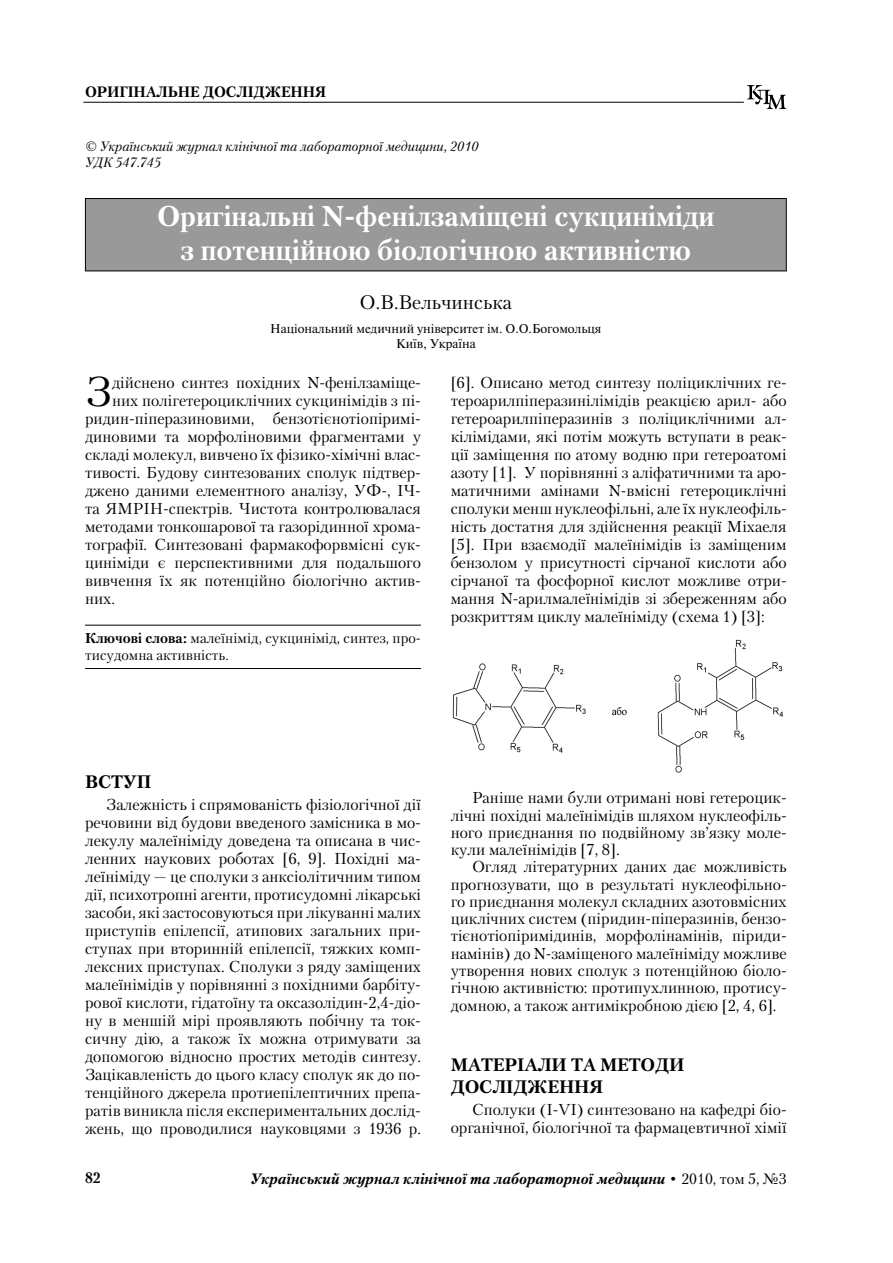
<style>
.page{position:relative;width:893px;height:1263px;background:#fff}
.page>*{position:absolute;margin:0;border:0;box-sizing:border-box;transform-origin:0 0}
.BUKVITSA{font:41.4px "Petersburg C";color:#000}
.ZAGOLOVOK{font:700 28.5px/33.8px "Petersburg C";color:#fff;text-align:center}
.AVTORI{font:19.5px "Petersburg C";color:#000}
.PODZAGOLOV{font:700 18px "Petersburg C";color:#000}
.TXT{font:15.75px/18px "Petersburg C";color:#000;text-align:justify}
.BUKVITSA-2{font:15.75px "Petersburg C";color:#000}
.t1{font:italic 700 15px "Petersburg C";color:#000}
.t2{font:700 15px "Petersburg C";color:#000}
._02_KLUCH{font:14.25px/17.1px "Petersburg C";color:#000}
.UDK_2{font:italic 13.5px "Petersburg C";color:#000}
.GOROD{font:12.75px/15.3px "Newton C";color:#000;text-align:center}
.s1{font-weight:700}
.s2{font-weight:400;font-style:normal}
</style>
<div class="page">
<svg style="left:747px;top:85px;width:40px;height:24px"></svg>
<hr style="left:83px;top:102px;width:661px;height:1px;background:#000">
<div style="left:85px;top:199px;width:701px;height:72px;background:#999"></div>
<div style="left:85px;top:198px;width:702px;height:73px;border:1px solid #000"></div>
<hr style="left:85px;top:625px;width:336px;height:1px;background:#000">
<hr style="left:85px;top:668px;width:336px;height:1px;background:#000">
<img style="left:452px;top:639px;width:331px;height:134px">
<p class="t2" style="left:85px;top:83px;width:243px">ОРИГIНАЛЬНЕ ДОСЛIДЖЕННЯ</p>
<p class="UDK_2" style="left:85px;top:138px;width:395px">© Український журнал клiнiчної та лабораторної медицини, 2010</p>
<p class="UDK_2" style="left:85px;top:154px;width:78px">УДК 547.745</p>
<p class="ZAGOLOVOK" style="left:157px;top:199px;width:559px">Оригiнальнi N-фенiлзамiщенi сукцинiмiди з потенцiйною бiологiчною активнiстю</p>
<p class="AVTORI" style="left:360px;top:290px;width:154px">О.В.Вельчинська</p>
<p class="GOROD" style="left:270px;top:321px;width:333px">Нацiональний медичний унiверситет iм. О.О.Богомольця<br>Київ, Україна</p>
<p class="BUKVITSA" style="left:85px;top:367px;width:28px">З</p>
<p class="BUKVITSA-2" style="left:112px;top:373px;width:310px">дiйснено синтез похiдних N-фенiлзамiще-</p>
<p class="TXT" style="left:451px;top:373px;width:337px">[6]. Описано метод синтезу полiциклiчних ге&shy;тероарилпiперазинiлiмiдiв реакцiєю арил- або гетероарилпiперазинiв з полiциклiчними ал&shy;кiлiмiдами, якi потiм можуть вступати в реак&shy;цiї замiщення по атому водню при гетероатомi азоту [1]. У порiвняннi з алiфатичними та аро&shy;матичними амiнами N-вмiснi гетероциклiчнi сполуки менш нуклеофiльнi, але їх нуклеофiль&shy;нiсть достатня для здiйснення реакцiї Мiхаеля [5]. При взаємодiї малеїнiмiдiв iз замiщеним бензолом у присутностi сiрчаної кислоти або сiрчаної та фосфорної кислот можливе отри&shy;мання N-арилмалеїнiмiдiв зi збереженням або розкриттям циклу малеїнiмiду (схема 1) [3]:</p>
<p class="BUKVITSA-2" style="left:112px;top:391px;width:310px">них полiгетероциклiчних сукцинiмiдiв з пi-</p>
<p class="BUKVITSA-2" style="left:85px;top:409px;width:337px">ридин-пiперазиновими, бензотiєнотiопiримi-</p>
<p class="BUKVITSA-2" style="left:85px;top:427px;width:337px">диновими та морфолiновими фрагментами у</p>
<p class="BUKVITSA-2" style="left:85px;top:445px;width:337px">складi молекул, вивчено їх фiзико-хiмiчнi влас-</p>
<p class="BUKVITSA-2" style="left:85px;top:463px;width:337px">тивостi. Будову синтезованих сполук пiдтвер-</p>
<p class="BUKVITSA-2" style="left:85px;top:481px;width:337px">джено даними елементного аналiзу, УФ-, IЧ-</p>
<p class="BUKVITSA-2" style="left:85px;top:499px;width:337px">та Я МРIН-спектрiв. Чистота контролювалася</p>
<p class="BUKVITSA-2" style="left:85px;top:517px;width:337px">методами тонкошарової та газорiдинної хрома-</p>
<p class="BUKVITSA-2" style="left:85px;top:535px;width:337px">тографiї. Синтезованi фармакофорвмiснi сук-</p>
<p class="BUKVITSA-2" style="left:85px;top:553px;width:337px">цинiмiди є перспективними для подальшого</p>
<p class="BUKVITSA-2" style="left:85px;top:571px;width:337px">вивчення їх як потенцiйно бiологiчно актив-</p>
<p class="BUKVITSA-2" style="left:85px;top:589px;width:31px">них.</p>
<p class="_02_KLUCH" style="left:85px;top:629px;width:337px"><span class="s1">Ключовi слова:</span> малеїнiмiд, сукцинiмiд, синтез, про&shy;тисудомна активнiсть.</p>
<p class="PODZAGOLOV" style="left:85px;top:771px;width:68px">ВСТУП</p>
<p class="TXT" style="left:85px;top:795px;width:337px;text-indent:21px">Залежнiсть i спрямованiсть фiзiологiчної дiї речовини вiд будови введеного замiсника в мо&shy;лекулу малеїнiмiду доведена та описана в чис&shy;ленних наукових роботах [6, 9]. Похiднi ма&shy;леїнiмiду — це сполуки з анксiолiтичним типом дiї, психотропнi агенти, протисудомнi лiкарськi засоби, якi застосовуються при лiкуваннi малих приступiв епiлепсiї, атипових загальних при&shy;ступах при вториннiй епiлепсiї, тяжких комп&shy;лексних приступах. Сполуки з ряду замiщених малеїнiмiдiв у порiвняннi з похiдними барбiту&shy;рової кислоти, гiдатоїну та оксазолiдин-2,4-дiо&shy;ну в меншiй мiрi проявляють побiчну та ток&shy;сичну дiю, а також їх можна отримувати за допомогою вiдносно простих методiв синтезу.<br>Зацiкавленiсть до цього класу сполук як до по&shy;тенцiйного джерела протиепiлептичних препа&shy;ратiв виникла пiсля експериментальних дослiд&shy;жень, що проводилися науковцями з 1936 р.</p>
<p class="TXT" style="left:451px;top:789px;width:337px;line-height:17.2px;text-indent:21px">Ранiше нами були отриманi новi гетероцик&shy;лiчнi похiднi малеїнiмiдiв шляхом нуклеофiль&shy;ного приєднання по подвiйному зв’язку моле&shy;кули малеїнiмiдiв [7, 8].</p>
<p class="TXT" style="left:451px;top:858px;width:337px;line-height:17.4px;text-indent:21px">Огляд лiтературних даних дає можливiсть прогнозувати, що в результатi нуклеофiльно&shy;го приєднання молекул складних азотовмiсних циклiчних систем (пiридин-пiперазинiв, бензо&shy;тiєнотiопiримiдинiв, морфолiнамiнiв, пiриди&shy;намiнiв) до N-замiщеного малеїнiмiду можливе утворення нових сполук з потенцiйною бiоло&shy;гiчною активнiстю: протипухлинною, протису&shy;домною, а також антимiкробною дiєю [2, 4, 6].</p>
<p class="PODZAGOLOV" style="left:451px;top:1054px;width:31px">Матерiали</p>
<p class="PODZAGOLOV" style="left:571px;top:1054px;width:44px">та методи</p>
<p class="PODZAGOLOV" style="left:451px;top:1076px;width:15px">дослiдження</p>
<p class="TXT" style="left:451px;top:1100px;width:337px;text-align:right">Сполуки (I-VI) синтезовано на кафедрi бiо&shy;органiчної, бiологiчної та фармацевтичної хiмiї</p>
<p class="t2" style="left:85px;top:1169px;width:17px">8 2</p>
<p class="t1" style="left:250px;top:1170px;width:538px">Український журнал клiнiчної та лабораторної медицини <span class="s2">• 2010, том 5, №3</span></p>
</div>
